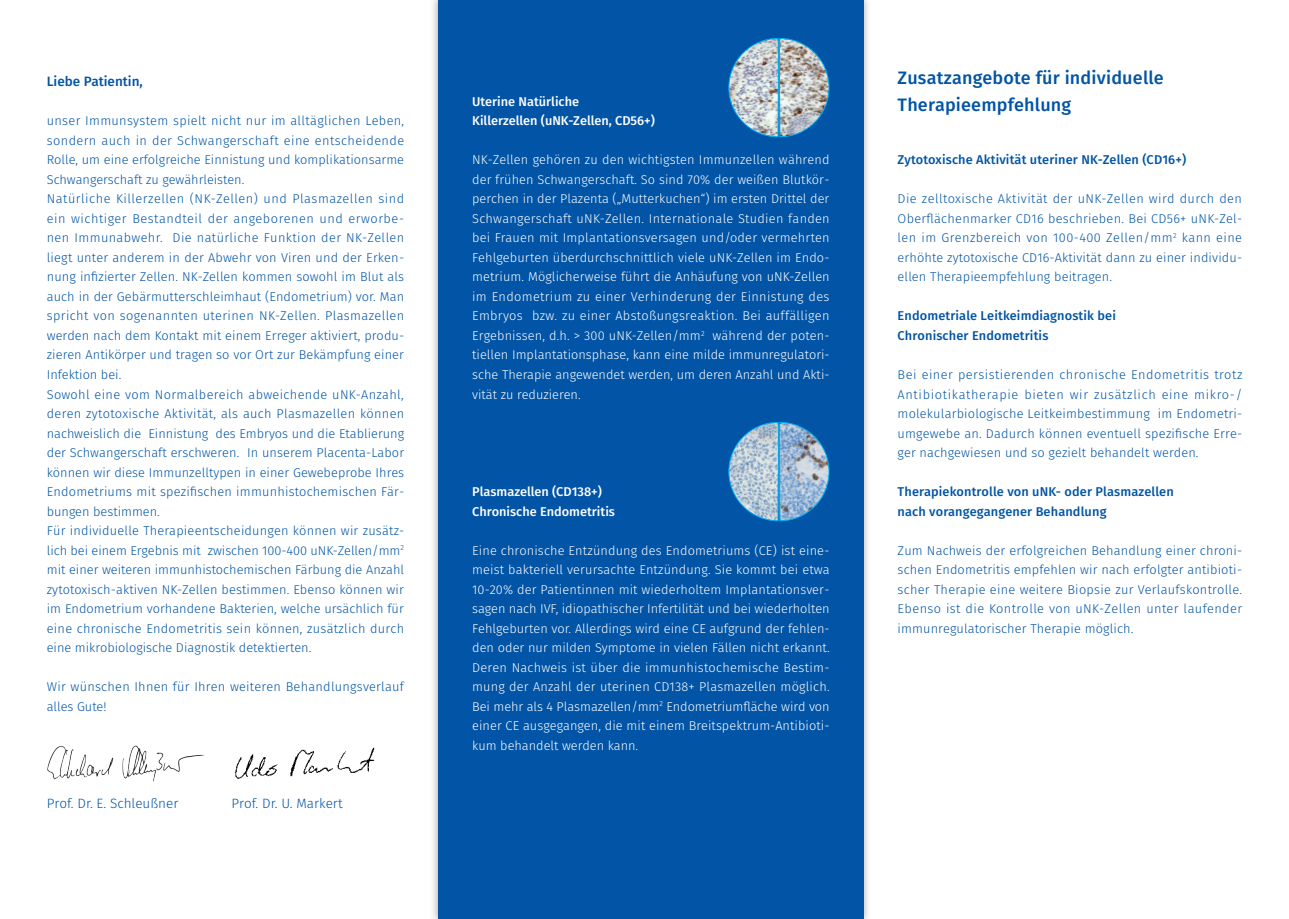
<style>
.page{position:relative;width:1289px;height:919px;background:#fff}
.page>*{position:absolute;margin:0;border:0;box-sizing:border-box;transform-origin:0 0}
.Fliesstext{font:500 18px/27px "Fira Sans";letter-spacing:.01em;color:#0154a6}
.Fliesstext-2{font:300 13.5px "Fira Sans";color:#0154a6}
.Fliesstext-3{font:500 13.5px "Fira Sans";color:#0154a6}
.Fliesstext-4{font:300 12.75px/19.5px "Fira Sans";letter-spacing:.01em;color:#0154a6;text-align:justify}
.Fliesstext-5{font:300 12.75px/19.5px "Fira Sans";color:#fff;text-align:justify}
.Fliesstext-6{font:500 12.75px/19.5px "Fira Sans";letter-spacing:.01em;color:#0154a6}
.Fliesstext-7{font:500 12.75px/19.5px "Fira Sans";color:#fff}
</style>
<div class="page">
<img style="left:234px;top:747px;width:141px;height:32px">
<div style="left:430px;top:0;width:442px;height:918px;background:#231f20;opacity:.4"></div>
<div style="left:438px;top:0;width:425px;height:918px;background:#0154a6"></div>
<img style="left:47px;top:745px;width:158px;height:37px">
<img style="left:728px;top:38px;width:102px;height:100px">
<svg style="left:728px;top:422px;width:102px;height:99px"></svg>
<p class="Fliesstext-3" style="left:47px;top:71px;width:98px">Liebe Patientin,</p>
<p class="Fliesstext-4" style="left:47px;top:111px;width:359px">unser Immunsystem spielt nicht nur im alltäglichen Leben, sondern auch in der Schwangerschaft eine entscheidende Rolle, um eine erfolgreiche Einnistung und komplikationsarme Schwangerschaft zu gewährleisten.</p>
<p class="Fliesstext-4" style="left:47px;top:189px;width:359px">Natürliche Killerzellen (NK-Zellen) und Plasmazellen sind ein wichtiger Bestandteil der angeborenen und erworbe&shy;nen Immunabwehr. Die natürliche Funktion der NK-Zellen liegt unter anderem in der Abwehr von Viren und der Erken&shy;nung infizierter Zellen. NK-Zellen kommen sowohl im Blut als auch in der Gebärmutterschleimhaut (Endometrium) vor. Man spricht von sogenannten uterinen NK-Zellen. Plasmazellen werden nach dem Kontakt mit einem Erreger aktiviert, produ&shy;zieren Antikörper und tragen so vor Ort zur Bekämpfung einer Infektion bei.</p>
<p class="Fliesstext-4" style="left:47px;top:384px;width:359px">Sowohl eine vom Normalbereich abweichende uNK-Anzahl, deren zytotoxische Aktivität, als auch Plasmazellen können nachweislich die Einnistung des Embryos und die Etablierung der Schwangerschaft erschweren. In unserem Placenta-Labor können wir diese Immunzelltypen in einer Gewebeprobe Ihres Endometriums mit spezifischen immunhistochemischen Fär&shy;bungen bestimmen.</p>
<p class="Fliesstext-4" style="left:47px;top:520px;width:359px">Für individuelle Therapieentscheidungen können wir zusätz&shy;lich bei einem Ergebnis mit zwischen 100-400 uNK-Zellen/mm<sup>2 </sup>mit einer weiteren immunhistochemischen Färbung die Anzahl zytotoxisch-aktiven NK-Zellen bestimmen. Ebenso können wir im Endometrium vorhandene Bakterien, welche ursächlich für eine chronische Endometritis sein können, zusätzlich durch eine mikrobiologische Diagnostik detektierten.</p>
<p class="Fliesstext-4" style="left:47px;top:676px;width:359px">Wir wünschen Ihnen für Ihren weiteren Behandlungsverlauf alles Gute!</p>
<p class="Fliesstext-2" style="left:47px;top:793px;width:133px">Prof. Dr. E. Schleußner</p>
<p class="Fliesstext-2" style="left:231px;top:793px;width:113px">Prof. Dr. U. Markert</p>
<p class="Fliesstext-7" style="left:472px;top:91px;width:184px">Uterine Natürliche<br>Killerzellen (uNK-Zellen, CD56+)</p>
<p class="Fliesstext-5" style="left:472px;top:150px;width:359px">NK-Zellen gehören zu den wichtigsten Immunzellen während der frühen Schwangerschaft. So sind 70% der weißen Blutkör&shy;perchen in der Plazenta („Mutterkuchen“) im ersten Drittel der Schwangerschaft uNK-Zellen. Internationale Studien fanden bei Frauen mit Implantationsversagen und/oder vermehrten Fehlgeburten überdurchschnittlich viele uNK-Zellen im Endo&shy;metrium. Möglicherweise führt die Anhäufung von uNK-Zellen im Endometrium zu einer Verhinderung der Einnistung des Embryos bzw. zu einer Abstoßungsreaktion. Bei auffälligen Ergebnissen, d.h. &gt; 300 uNK-Zellen/mm<sup>2</sup> während der poten&shy;tiellen Implantationsphase, kann eine milde immunregulatori&shy;sche Therapie angewendet werden, um deren Anzahl und Akti&shy;vität zu reduzieren.</p>
<p class="Fliesstext-7" style="left:472px;top:481px;width:131px">Plasmazellen (CD138+)</p>
<p class="Fliesstext-7" style="left:472px;top:500px;width:144px">Chronische Endometritis</p>
<p class="Fliesstext-5" style="left:472px;top:540px;width:359px">Eine chronische Entzündung des Endometriums (CE) ist eine&shy;meist bakteriell verursachte Entzündung. Sie kommt bei etwa 10-20% der Patientinnen mit wiederholtem Implantationsver&shy;sagen nach IVF, idiopathischer Infertilität und bei wiederholten Fehlgeburten vor. Allerdings wird eine CE aufgrund der fehlen&shy;den oder nur milden Symptome in vielen Fällen nicht erkannt.<br>Deren Nachweis ist über die immunhistochemische Bestim&shy;mung der Anzahl der uterinen CD138+ Plasmazellen möglich.<br>Bei mehr als 4 Plasmazellen/mm<sup>2</sup> Endometriumfläche wird von einer CE ausgegangen, die mit einem Breitspektrum-Antibioti&shy;kum behandelt werden kann.</p>
<p class="Fliesstext" style="left:897px;top:63px;width:268px">Zusatzangebote für individuelle<br>Therapieempfehlung</p>
<p class="Fliesstext-6" style="left:897px;top:149px;width:290px">Zytotoxische Aktivität uteriner NK-Zellen (CD16+)</p>
<p class="Fliesstext-4" style="left:897px;top:189px;width:346px">Die zelltoxische Aktivität der uNK-Zellen wird durch den Oberflächenmarker CD16 beschrieben. Bei CD56+ uNK-Zel&shy;len im Grenzbereich von 100-400 Zellen/mm<sup>2</sup> kann eine erhöhte zytotoxische CD16-Aktivität dann zu einer individu&shy;ellen Therapieempfehlung beitragen.</p>
<p class="Fliesstext-6" style="left:897px;top:305px;width:220px">Endometriale Leitkeimdiagnostik bei<br>Chronischer Endometritis</p>
<p class="Fliesstext-4" style="left:897px;top:364px;width:346px">Bei einer persistierenden chronische Endometritis trotz Antibiotikatherapie bieten wir zusätzlich eine mikro-/ molekularbiologische Leitkeimbestimmung im Endometri&shy;umgewebe an. Dadurch können eventuell spezifische Erre&shy;ger nachgewiesen und so gezielt behandelt werden.</p>
<p class="Fliesstext-6" style="left:897px;top:481px;width:277px">Therapiekontrolle von uNK- oder Plasmazellen nach vorangegangener Behandlung</p>
<p class="Fliesstext-4" style="left:897px;top:540px;width:346px">Zum Nachweis der erfolgreichen Behandlung einer chroni&shy;schen Endometritis empfehlen wir nach erfolgter antibioti&shy;scher Therapie eine weitere Biopsie zur Verlaufskontrolle.<br>Ebenso ist die Kontrolle von uNK-Zellen unter laufender immunregulatorischer Therapie möglich.</p>
</div>
